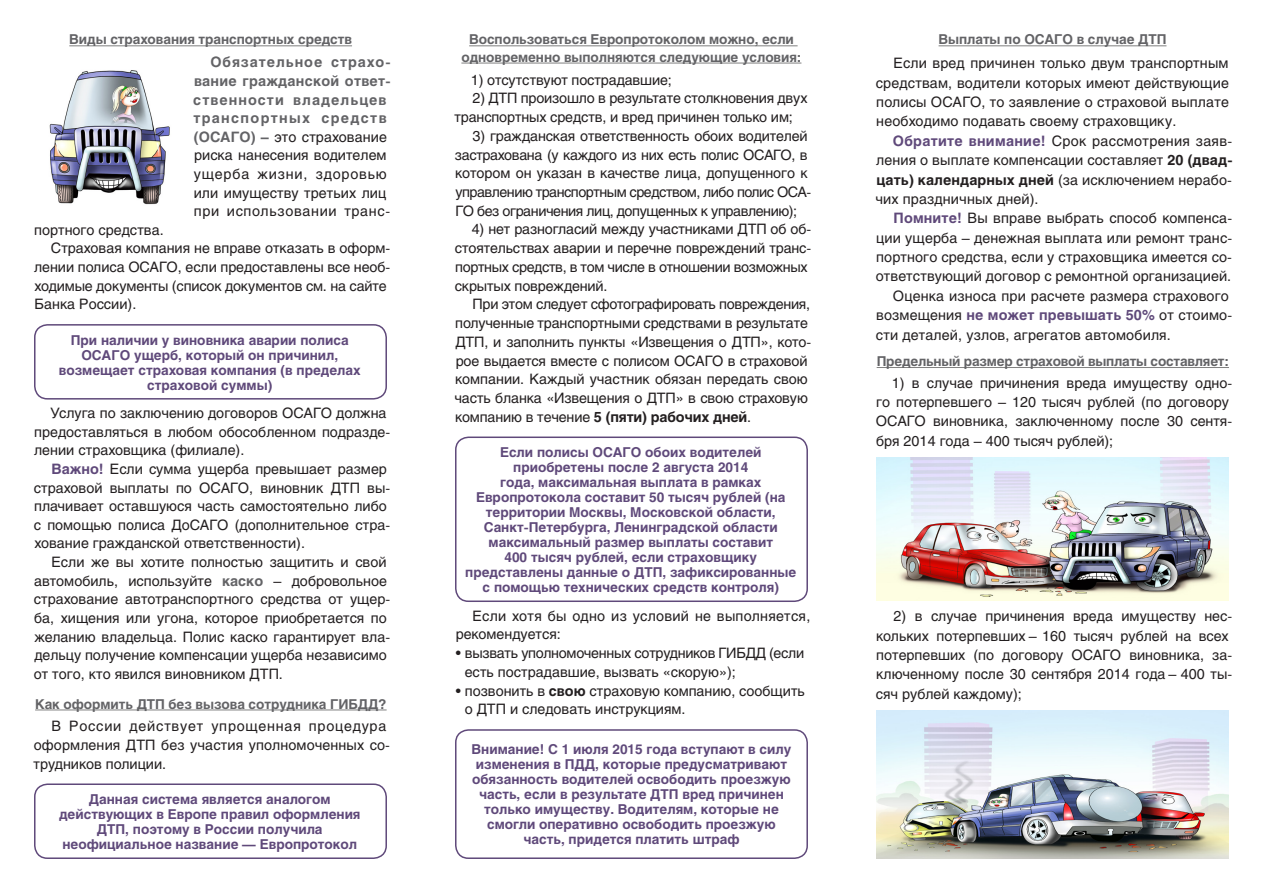
<style>
.page{position:relative;width:1263px;height:893px;background:#fff}
.page>*{position:absolute;margin:0;border:0;box-sizing:border-box;transform-origin:0 0}
.t1{font:14.25px/18.6px "Helios C";color:#231f20}
.t2{font:14.25px/18.8px "Helios C";letter-spacing:-.025em;color:#231f20}
.t3{font:14.25px/18.8px "Helios C";letter-spacing:-.02em;color:#231f20}
.t4{font:14.25px/18.8px "Helios C";letter-spacing:.02em;color:#231f20}
.t5{font:700 13.5px/15px "Helios C";color:#5f497a;text-align:center}
.t6{font:700 13.5px/17.2px "Helios C";letter-spacing:-.005em;color:#636366;text-align:center}
.s1{font-weight:700;color:#636366}
.s2{font-weight:700;color:#5f497a}
.s3{font-weight:700}
</style>
<div class="page">
<hr style="left:938px;top:45px;width:228px;height:1px;background:#808080">
<hr style="left:877px;top:367px;width:352px;height:1px;background:#808080">
<img style="left:876px;top:457px;width:352px;height:143px">
<img style="left:876px;top:710px;width:352px;height:149px">
<hr style="left:69px;top:45px;width:283px;height:1px;background:#808080">
<hr style="left:35px;top:710px;width:352px;height:1px;background:#808080">
<div style="left:34px;top:324px;width:353px;height:76px;border:2px solid #5f497a;border-radius:13px"></div>
<div style="left:34px;top:783px;width:353px;height:76px;border:2px solid #5f497a;border-radius:13px"></div>
<hr style="left:469px;top:45px;width:329px;height:1px;background:#808080">
<hr style="left:461px;top:63px;width:340px;height:1px;background:#808080">
<div style="left:455px;top:436px;width:353px;height:166px;border:2px solid #5f497a;border-radius:13px"></div>
<div style="left:455px;top:729px;width:353px;height:130px;border:2px solid #5f497a;border-radius:13px"></div>
<img style="left:49px;top:70px;width:121px;height:135px">
<p class="t6" style="left:69px;top:31px;width:284px">Виды страхования транспортных средств</p>
<p class="t1" style="left:193px;top:53px;width:199px;text-indent:17px"><span class="s1">Обязательное страхо&shy;вание гражданской ответ&shy;ственности владельцев транспортных средств (ОСАГО) –</span> это страхование риска нанесения водителем ущерба жизни, здоровью или имуществу третьих лиц при использовании транс-</p>
<p class="t1" style="left:34px;top:220px;width:131px">портного средства.</p>
<p class="t1" style="left:51px;top:239px;width:341px">Страховая компания не вправе отказать в оформ-</p>
<p class="t1" style="left:34px;top:258px;width:358px">лении полиса ОСАГО, если предоставлены все необ-</p>
<p class="t1" style="left:34px;top:276px;width:354px">ходимые документы (список документов см. на сайте</p>
<p class="t1" style="left:35px;top:295px;width:103px">Банка России).</p>
<p class="t5" style="left:59px;top:332px;width:304px">При наличии у виновника аварии полиса ОСАГО ущерб, который он причинил, возмещает страховая компания (в пределах страховой суммы)</p>
<p class="t1" style="left:34px;top:404px;width:358px;text-indent:16px">Услуга по заключению договоров ОСАГО должна предоставляться в любом обособленном подразде&shy;лении страховщика (филиале).</p>
<p class="t1" style="left:34px;top:459px;width:358px;text-indent:18px"><span class="s2">Важно!</span> Если сумма ущерба превышает размер страховой выплаты по ОСАГО, виновник ДТП вы&shy;плачивает оставшуюся часть самостоятельно либо с помощью полиса ДоСАГО (дополнительное стра&shy;хование гражданской ответственности).</p>
<p class="t1" style="left:34px;top:553px;width:358px;text-indent:18px">Если же вы хотите полностью защитить и свой автомобиль, используйте <span class="s1">каско</span> – добровольное страхование автотранспортного средства от ущер&shy;ба, хищения или угона, которое приобретается по желанию владельца. Полис каско гарантирует вла&shy;дельцу получение компенсации ущерба независимо от того, кто явился виновником ДТП.</p>
<p class="t6" style="left:35px;top:695px;width:353px">Как оформить ДТП без вызова сотрудника ГИБДД?</p>
<p class="t1" style="left:34px;top:717px;width:358px;text-indent:18px">В России действует упрощенная процедура оформления ДТП без участия уполномоченных со&shy;трудников полиции.</p>
<p class="t5" style="left:59px;top:792px;width:303px">Данная система является аналогом действующих в Европе правил оформления ДТП, поэтому в России получила неофициальное название — Европротокол</p>
<p class="t6" style="left:461px;top:31px;width:342px">Воспользоваться Европротоколом можно, если одновременно выполняются следующие условия:</p>
<p class="t1" style="left:471px;top:70px;width:202px">1) отсутствуют пострадавшие;</p>
<p class="t1" style="left:455px;top:89px;width:354px;text-indent:18px">2) ДТП произошло в результате столкновения двух транспортных средств, и вред причинен только им;</p>
<p class="t2" style="left:455px;top:126px;width:358px;text-indent:18px">3) гражданская ответственность обоих водителей застрахована (у каждого из них есть полис ОСАГО, в котором он указан в качестве лица, допущенного к управлению транспортным средством, либо полис ОСА-ГО без ограничения лиц, допущенных к управлению);</p>
<p class="t1" style="left:455px;top:220px;width:358px;text-indent:17px">4) нет разногласий между участниками ДТП об об&shy;стоятельствах аварии и перечне повреждений транс&shy;портных средств, в том числе в отношении возможных скрытых повреждений.</p>
<p class="t1" style="left:454px;top:295px;width:358px;text-indent:18px">При этом следует сфотографировать повреждения, полученные транспортными средствами в результате ДТП, и заполнить пункты «Извещения о ДТП», кото&shy;рое выдается вместе с полисом ОСАГО в страховой компании. Каждый участник обязан передать свою часть бланка «Извещения о ДТП» в свою страховую компанию в течение <span class="s3">5 (пяти) рабочих дней</span>.</p>
<p class="t5" style="left:465px;top:445px;width:332px">Если полисы ОСАГО обоих водителей приобретены после 2 августа 2014<br>года, максимальная выплата в рамках Европротокола составит 50 тысяч рублей (на территории Москвы, Московской области, Санкт-Петербурга, Ленинградской области максимальный размер выплаты составит<br>400 тысяч рублей, если страховщику представлены данные о ДТП, зафиксированные с помощью технических средств контроля)</p>
<p class="t4" style="left:456px;top:606px;width:356px;text-indent:17px">Если хотя бы одно из условий не выполняется, рекомендуется:</p>
<p class="t3" style="left:465px;top:644px;width:341px;text-indent:-9px">• вызвать уполномоченных сотрудников ГИБДД (если есть пострадавшие, вызвать «скорую»);</p>
<p class="t1" style="left:465px;top:681px;width:342px;text-indent:-9px">• позвонить в <span class="s3">свою</span> страховую компанию, сообщить о ДТП и следовать инструкциям.</p>
<p class="t5" style="left:472px;top:742px;width:321px">Внимание! С 1 июля 2015 года вступают в силу изменения в ПДД, которые предусматривают обязанность водителей освободить проезжую часть, если в результате ДТП вред причинен только имуществу. Водителям, которые не смогли оперативно освободить проезжую часть, придется платить штраф</p>
<p class="t6" style="left:938px;top:31px;width:229px">Выплаты по ОСАГО в случае ДТП</p>
<p class="t1" style="left:876px;top:53px;width:355px;line-height:19.4px;text-align:justify;text-indent:18px">Если вред причинен только двум транспортным средствам, водители которых имеют действующие полисы ОСАГО, то заявление о страховой выплате необходимо подавать своему страховщику.</p>
<p class="t1" style="left:875px;top:131px;width:359px;line-height:19.4px;text-align:justify;text-indent:18px"><span class="s2">Обратите внимание!</span> Срок рассмотрения заяв&shy;ления о выплате компенсации составляет <span class="s3">20 (двад&shy;цать) календарных дней</span> (за исключением нерабо&shy;чих праздничных дней).</p>
<p class="t1" style="left:894px;top:209px;width:340px"><span class="s2">Помните!</span> Вы вправе выбрать способ компенса-</p>
<p class="t1" style="left:876px;top:228px;width:357px">ции ущерба – денежная выплата или ремонт транс-</p>
<p class="t1" style="left:876px;top:248px;width:357px">портного средства, если у страховщика имеется со-</p>
<p class="t1" style="left:876px;top:267px;width:357px">ответствующий договор с ремонтной организацией.</p>
<p class="t1" style="left:893px;top:286px;width:337px">Оценка износа при расчете размера страхового</p>
<p class="t1" style="left:876px;top:306px;width:357px">возмещения <span class="s2">не может превышать 50%</span> от стоимо-</p>
<p class="t1" style="left:876px;top:325px;width:297px">сти деталей, узлов, агрегатов автомобиля.</p>
<p class="t6" style="left:877px;top:353px;width:354px">Предельный размер страховой выплаты составляет:</p>
<p class="t1" style="left:876px;top:373px;width:358px;line-height:19.4px;text-indent:16px">1) в случае причинения вреда имуществу одно&shy;го потерпевшего – 120 тысяч рублей (по договору ОСАГО виновника, заключенному после 30 сентя&shy;бря 2014 года – 400 тысяч рублей);</p>
<p class="t1" style="left:876px;top:606px;width:358px;line-height:19.4px;text-indent:18px">2) в случае причинения вреда имуществу нес&shy;кольких потерпевших – 160 тысяч рублей на всех потерпевших (по договору ОСАГО виновника, за&shy;ключенному после 30 сентября 2014 года – 400 ты&shy;сяч рублей каждому);</p>
</div>
